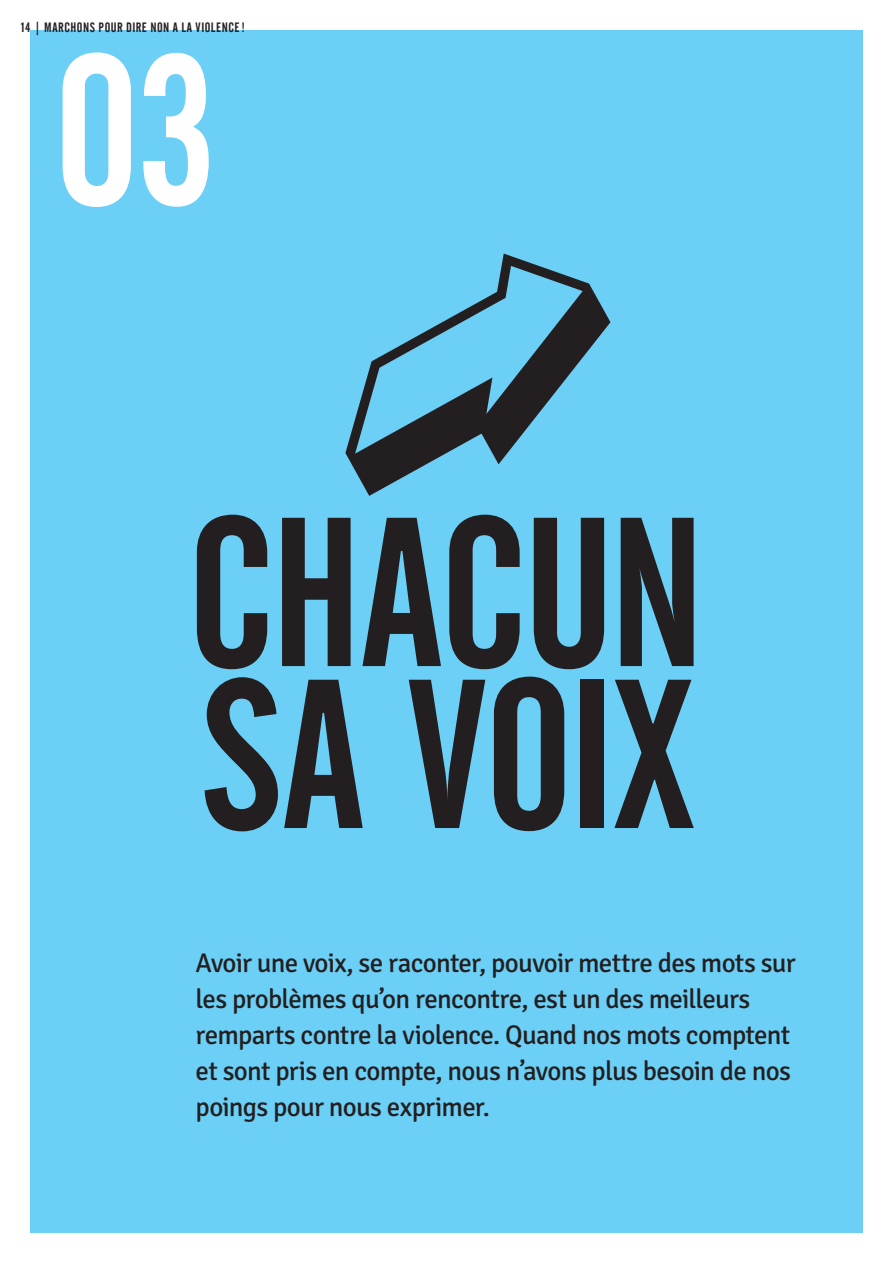
<style>
.page{position:relative;width:893px;height:1263px;background:#fff}
.page>*{position:absolute;margin:0;border:0;box-sizing:border-box;transform-origin:0 0}
.t1{font:210px/161.9px "Alternate Gothic No 2 BT";letter-spacing:-.01em;color:#231f20}
.t2{font:210px "Alternate Gothic No 2 BT";color:#fff}
.t3{font:27px/36px "Signika";letter-spacing:-.03em;color:#231f20}
.t4{font:13.5px "Alternate Gothic No 2 BT";letter-spacing:.035em;color:#231f20}
</style>
<div class="page">
<div style="left:15px;top:15px;width:863px;height:1233px;background:#6bcff6"></div>
<div style="left:0;top:0;width:893px;height:1263px;border:30px solid #fff"></div>
<p class="t4" style="left:21px;top:19px;width:225px">14 | MARCHONS POUR DIRE NON A LA VIOLENCE!</p>
<h1 class="t2" style="left:54px;top:14px;width:163px">03</h1>
<h1 class="t1" style="left:188px;top:515px;width:519px">CHACUN<br>SA VOIX</h1>
<p class="t3" style="left:196px;top:945px;width:601px">Avoir une voix, se raconter, pouvoir mettre des mots sur les problèmes qu’on rencontre, est un des meilleurs remparts contre la violence. Quand nos mots comptent et sont pris en compte, nous n’avons plus besoin de nos poings pour nous exprimer.</p>
</div>
